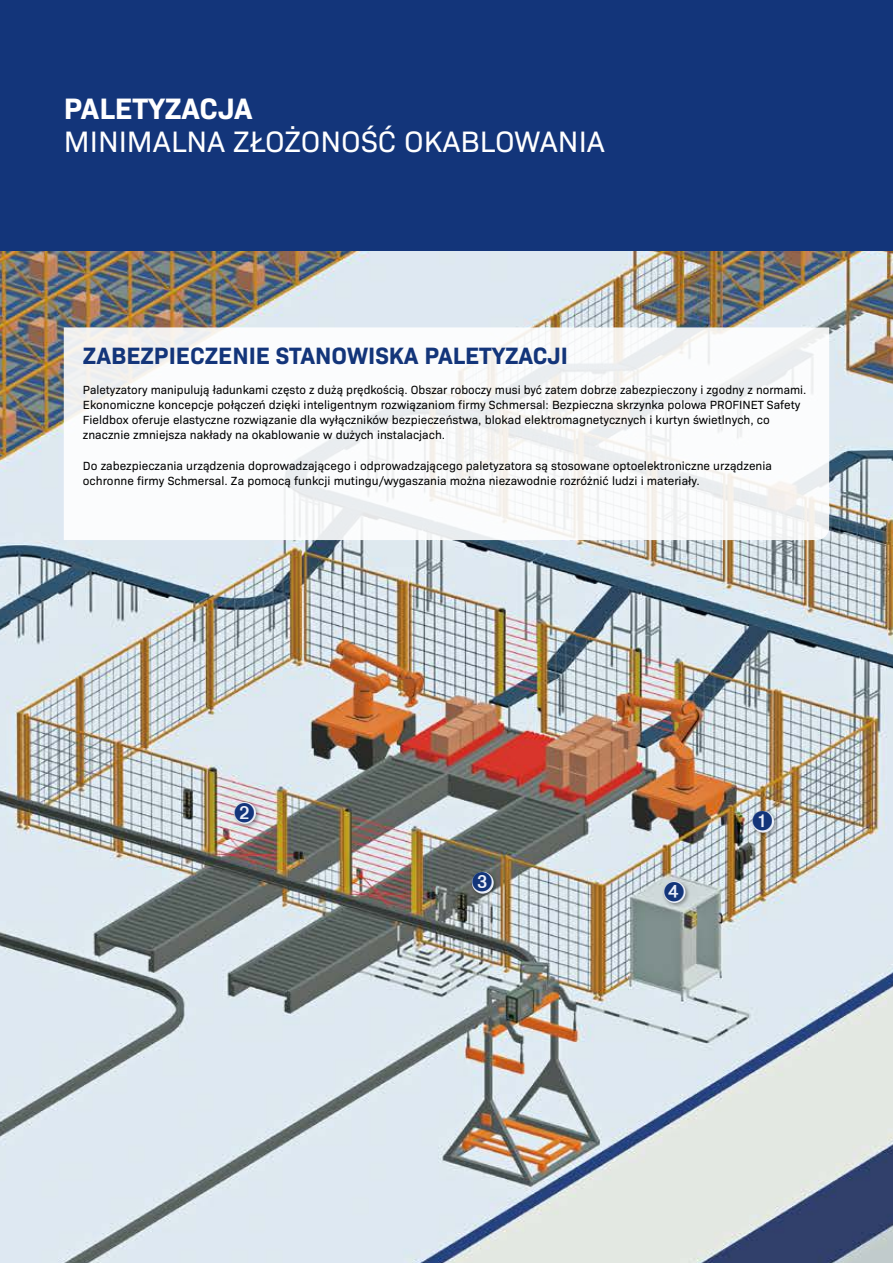
<style>
.page{position:relative;width:893px;height:1263px;background:#fff}
.page>*{position:absolute;margin:0;border:0;box-sizing:border-box;transform-origin:0 0}
.t1{font:30px "Bio Sans";color:#fff}
.t2{font:700 30px "Bio Sans";color:#fff}
.t3{font:700 24px "Bio Sans";color:#13357a}
.t4{font:12px/15.1px "Bio Sans";color:#000}
</style>
<div class="page">
<div style="left:0;top:0;width:893px;height:252px;background:#13357a"></div>
<img style="left:0;top:252px;width:893px;height:1011px">
<svg style="left:64px;top:327px;width:765px;height:213px"></svg>
<div style="left:751px;top:809px;width:28px;height:29px;background:#000;opacity:.35"></div>
<svg style="left:752px;top:811px;width:22px;height:22px"></svg>
<div style="left:232px;top:800px;width:29px;height:29px;background:#000;opacity:.35"></div>
<svg style="left:234px;top:802px;width:22px;height:22px"></svg>
<div style="left:470px;top:870px;width:29px;height:29px;background:#000;opacity:.35"></div>
<svg style="left:472px;top:872px;width:22px;height:22px"></svg>
<div style="left:662px;top:879px;width:29px;height:29px;background:#000;opacity:.35"></div>
<svg style="left:664px;top:881px;width:21px;height:22px"></svg>
<svg style="left:235px;top:802px;width:19px;height:20px"></svg>
<svg style="left:753px;top:811px;width:19px;height:20px"></svg>
<svg style="left:472px;top:872px;width:20px;height:20px"></svg>
<svg style="left:664px;top:881px;width:20px;height:20px"></svg>
<h1 class="t2" style="left:64px;top:86px;width:190px">PALETYZACJA</h1>
<h1 class="t1" style="left:64px;top:120px;width:543px">MINIMALNA ZŁOŻONOŚĆ OKABLOWANIA</h1>
<h2 class="t3" style="left:83px;top:337px;width:487px">ZABEZPIECZENIE STANOWISKA PALETYZACJI</h2>
<p class="t4" style="left:83px;top:381px;width:725px">Paletyzatory manipulują ładunkami często z dużą prędkością. Obszar roboczy musi być zatem dobrze zabezpieczony i zgodny z normami.<br>Ekonomiczne koncepcje połączeń dzięki inteligentnym rozwiązaniom firmy Schmersal: Bezpieczna skrzynka polowa PROFINET Safety Fieldbox oferuje elastyczne rozwiązanie dla wyłączników bezpieczeństwa, blokad elektromagnetycznych i kurtyn świetlnych, co znacznie zmniejsza nakłady na okablowanie w dużych instalacjach.</p>
<p class="t4" style="left:83px;top:457px;width:691px">Do zabezpieczania urządzenia doprowadzającego i odprowadzającego paletyzatora są stosowane optoelektroniczne urządzenia ochronne firmy Schmersal. Za pomocą funkcji mutingu/wygaszania można niezawodnie rozróżnić ludzi i materiały.</p>
</div>
